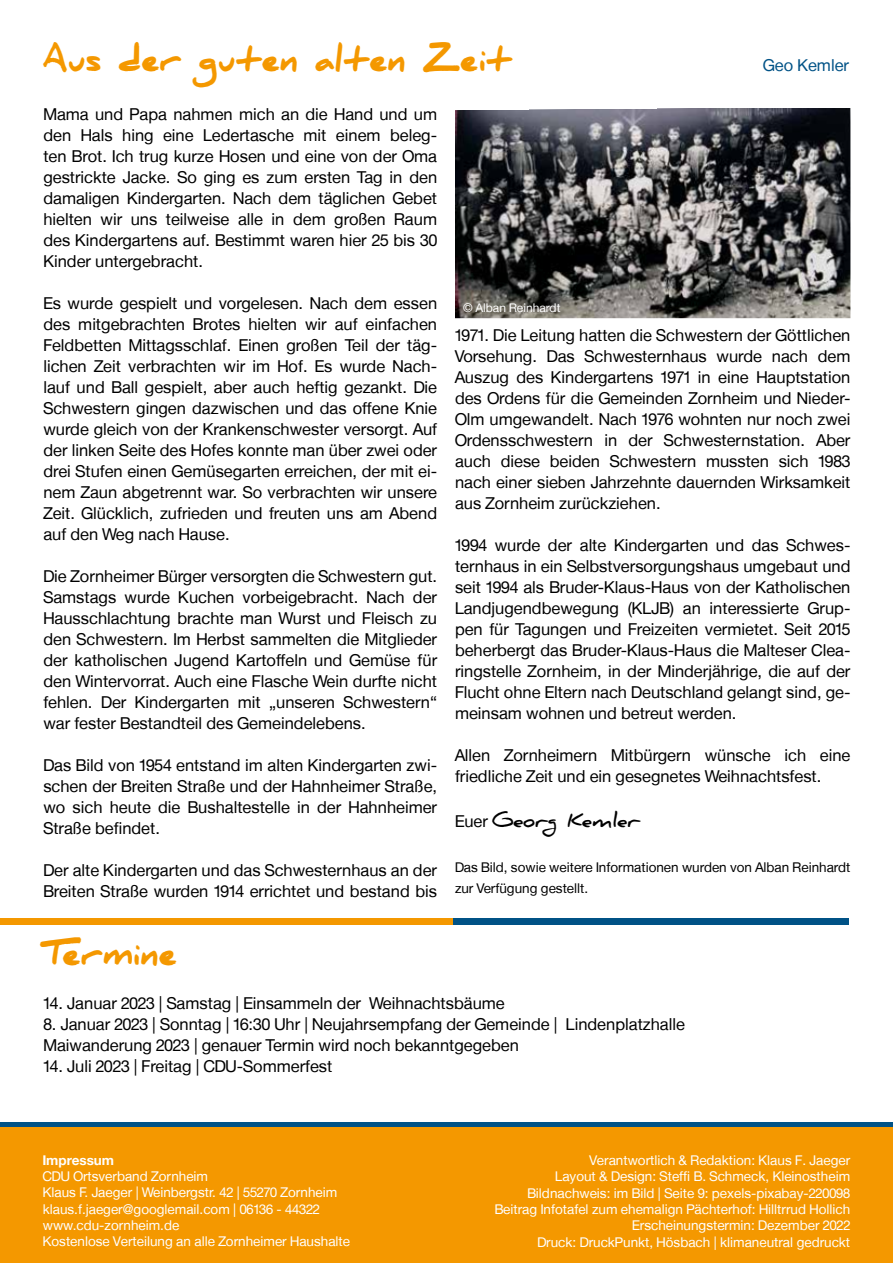
<style>
.page{position:relative;width:893px;height:1263px;background:#fff}
.page>*{position:absolute;margin:0;border:0;box-sizing:border-box;transform-origin:0 0}
.t1{font:900 31.5px "Daniel";color:#f49800}
.t2{font:700 19.5px "Daniel";color:#000}
.t3{font:16.5px/21px "CDU Helvetica";color:#000;text-align:justify}
.t4{font:16.5px "CDU Helvetica";color:#005286}
.t5{font:13.5px/16.4px "CDU Helvetica";color:#fff;text-align:right}
.t6{font:13.5px/21px "CDU Helvetica";color:#000}
.t7{font:700 13.5px "CDU Helvetica";color:#fff}
.t8{font:12px "CDU Helvetica";color:#fff}
.s1{font-family:"CDU Helvetica";font-weight:400;font-size:16.5px}
</style>
<div class="page">
<div style="left:0;top:1127px;width:893px;height:136px;background:#f49800"></div>
<hr style="left:0;top:1123px;width:893px;height:4px;background:#005286">
<img style="left:455px;top:108px;width:395px;height:210px">
<div style="left:0;top:918px;width:454px;height:7px;background:#f49800"></div>
<div style="left:454px;top:918px;width:395px;height:7px;background:#005286"></div>
<h1 class="t1" style="left:43px;top:42px;width:471px">Aus der guten alten Zeit</h1>
<p class="t4" style="left:763px;top:56px;width:87px">Geo Kemler</p>
<p class="t3" style="left:43px;top:103px;width:395px">Mama und Papa nahmen mich an die Hand und um den Hals hing eine Ledertasche mit einem beleg&shy;ten Brot. Ich trug kurze Hosen und eine von der Oma gestrickte Jacke. So ging es zum ersten Tag in den damaligen Kindergarten. Nach dem täglichen Gebet hielten wir uns teilweise alle in dem großen Raum des Kindergartens auf. Bestimmt waren hier 25 bis 30<br>Kinder untergebracht.</p>
<p class="t3" style="left:43px;top:292px;width:395px">Es wurde gespielt und vorgelesen. Nach dem essen des mitgebrachten Brotes hielten wir auf einfachen Feldbetten Mittagsschlaf. Einen großen Teil der täg&shy;lichen Zeit verbrachten wir im Hof. Es wurde Nach&shy;lauf und Ball gespielt, aber auch heftig gezankt. Die Schwestern gingen dazwischen und das offene Knie wurde gleich von der Krankenschwester versorgt. Auf der linken Seite des Hofes konnte man über zwei oder drei Stufen einen Gemüsegarten erreichen, der mit ei&shy;nem Zaun abgetrennt war. So verbrachten wir unsere Zeit. Glücklich, zufrieden und freuten uns am Abend auf den Weg nach Hause.</p>
<p class="t3" style="left:43px;top:565px;width:395px">Die Zornheimer Bürger versorgten die Schwestern gut.<br>Samstags wurde Kuchen vorbeigebracht. Nach der Hausschlachtung brachte man Wurst und Fleisch zu den Schwestern. Im Herbst sammelten die Mitglieder der katholischen Jugend Kartoffeln und Gemüse für den Wintervorrat. Auch eine Flasche Wein durfte nicht fehlen. Der Kindergarten mit „unseren Schwestern“ war fester Bestandteil des Gemeindelebens.</p>
<p class="t3" style="left:43px;top:754px;width:395px">Das Bild von 1954 entstand im alten Kindergarten zwi&shy;schen der Breiten Straße und der Hahnheimer Straße, wo sich heute die Bushaltestelle in der Hahnheimer Straße befindet.</p>
<p class="t3" style="left:43px;top:859px;width:395px">Der alte Kindergarten und das Schwesternhaus an der<br>Breiten Straße wurden 1914 errichtet und bestand bis</p>
<p class="t8" style="left:463px;top:300px;width:99px">© Alban Reinhardt</p>
<p class="t3" style="left:455px;top:325px;width:397px">1971. Die Leitung hatten die Schwestern der Göttlichen Vorsehung. Das Schwesternhaus wurde nach dem Auszug des Kindergartens 1971 in eine Hauptstation des Ordens für die Gemeinden Zornheim und Nieder-Olm umgewandelt. Nach 1976 wohnten nur noch zwei Ordensschwestern in der Schwesternstation. Aber auch diese beiden Schwestern mussten sich 1983 nach einer sieben Jahrzehnte dauernden Wirksamkeit aus Zornheim zurückziehen.</p>
<p class="t3" style="left:455px;top:535px;width:397px">1994 wurde der alte Kindergarten und das Schwes&shy;ternhaus in ein Selbstversorgungshaus umgebaut und seit 1994 als Bruder-Klaus-Haus von der Katholischen Landjugendbewegung (KLJB) an interessierte Grup&shy;pen für Tagungen und Freizeiten vermietet. Seit 2015 beherbergt das Bruder-Klaus-Haus die Malteser Clea&shy;ringstelle Zornheim, in der Minderjährige, die auf der Flucht ohne Eltern nach Deutschland gelangt sind, ge&shy;meinsam wohnen und betreut werden.</p>
<p class="t3" style="left:455px;top:745px;width:397px">Allen Zornheimern Mitbürgern wünsche ich eine friedliche Zeit und ein gesegnetes Weihnachtsfest.</p>
<p class="t2" style="left:455px;top:809px;width:186px"><span class="s1">Euer</span> Georg Kemler</p>
<p class="t6" style="left:455px;top:857px;width:397px">Das Bild, sowie weitere Informationen wurden von Alban Reinhardt zur Verfügung gestellt.</p>
<h1 class="t1" style="left:43px;top:935px;width:136px">Termine</h1>
<p class="t3" style="left:43px;top:992px;width:463px">14. Januar 2023 | Samstag | Einsammeln der Weihnachtsbäume</p>
<p class="t3" style="left:43px;top:1013px;width:643px">8. Januar 2023 | Sonntag | 16:30 Uhr | Neujahrsempfang der Gemeinde | Lindenplatzhalle<br>Maiwanderung 2023 | genauer Termin wird noch bekanntgegeben</p>
<p class="t3" style="left:43px;top:1055px;width:290px">14. Juli 2023 | Freitag | CDU-Sommerfest</p>
<p class="t7" style="left:43px;top:1152px;width:73px">Impressum</p>
<p class="t5" style="left:43px;top:1168px;width:309px;text-align:left">CDU Ortsverband Zornheim<br>Klaus F. Jaeger | Weinbergstr. 42 | 55270 Zornheim klaus.f.jaeger@googlemail.com | 06136 - 44322 www.cdu-zornheim.de<br>Kostenlose Verteilung an alle Zornheimer Haushalte</p>
<p class="t5" style="left:495px;top:1152px;width:357px">Verantwortlich &amp; Redaktion: Klaus F. Jaeger<br>Layout &amp; Design: Steffi B. Schmeck, Kleinostheim Bildnachweis: im Bild | Seite 9: pexels-pixabay-220098<br>Beitrag Infotafel zum ehemalign Pächterhof: Hilltrrud Hollich Erscheinungstermin: Dezember 2022<br>Druck: DruckPunkt, Hösbach | klimaneutral gedruckt</p>
</div>
